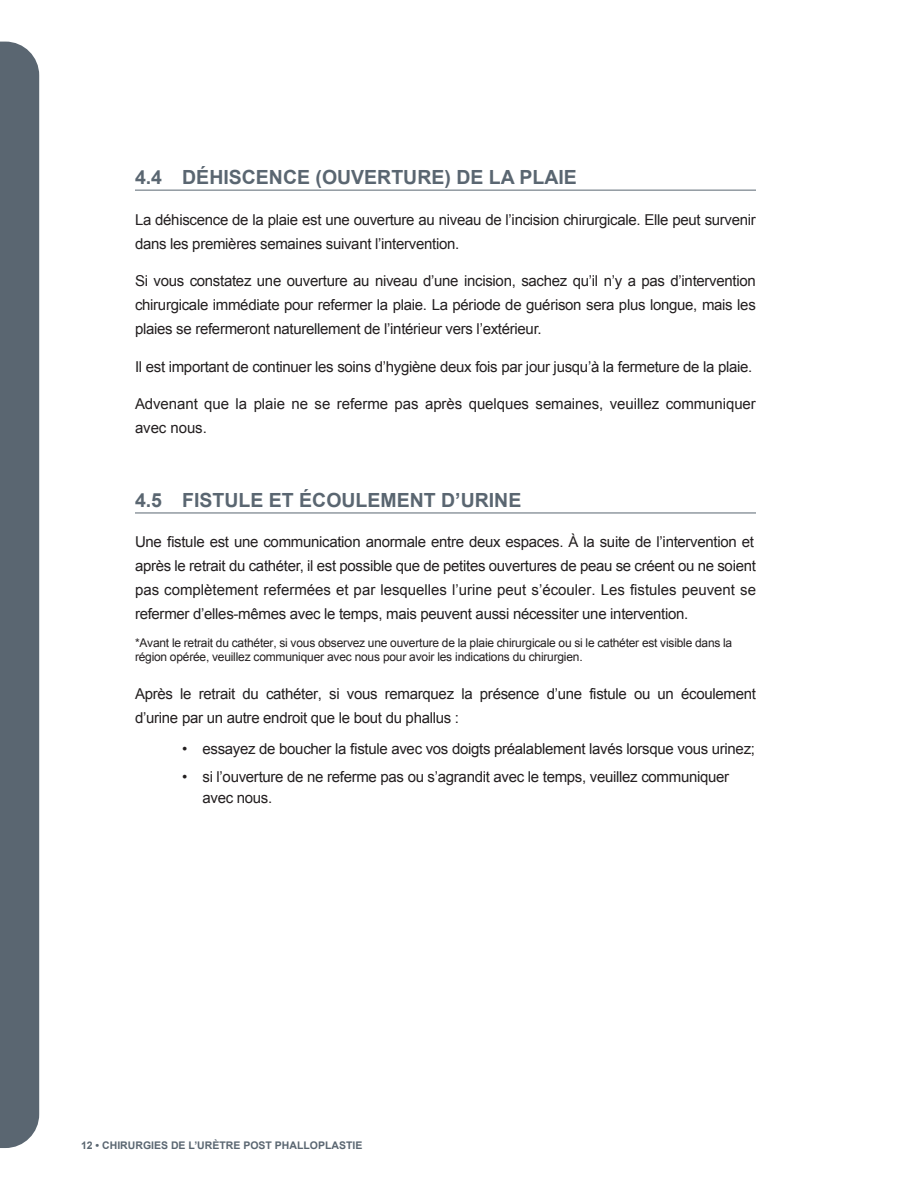
<style>
.page{position:relative;width:918px;height:1188px;background:#fff}
.page>*{position:absolute;margin:0;border:0;box-sizing:border-box;transform-origin:0 0}
.F_SOUS_SECTION{font:700 19.5px "Arial";color:#5a6671}
.C_TEXTE{font:15px/24px "Arial";letter-spacing:-.02em;color:#231f20}
.D_BULLETS{font:15px/21px "Arial";letter-spacing:-.02em;color:#231f20}
.C_TEXTE-2{font:12px/14.4px "Arial";letter-spacing:-.015em;color:#231f20}
.t1{font:700 10.5px "Arial";color:#5a6671}
</style>
<div class="page">
<hr style="left:135px;top:190px;width:621px;height:1px;background:#5a6671">
<hr style="left:135px;top:513px;width:621px;height:1px;background:#5a6671">
<div style="left:0;top:42px;width:39px;height:1106px;background:#5a6671"></div>
<p class="F_SOUS_SECTION" style="left:135px;top:164px;width:443px">4.4 DÉHISCENCE (OUVERTURE) DE LA PLAIE</p>
<p class="C_TEXTE" style="left:135px;top:207px;width:622px">La déhiscence de la plaie est une ouverture au niveau de l’incision chirurgicale. Elle peut survenir dans les premières semaines suivant l’intervention.</p>
<p class="C_TEXTE" style="left:135px;top:269px;width:622px;text-align:justify">Si vous constatez une ouverture au niveau d’une incision, sachez qu’il n’y a pas d’intervention chirurgicale immédiate pour refermer la plaie. La période de guérison sera plus longue, mais les plaies se refermeront naturellement de l’intérieur vers l’extérieur.</p>
<p class="C_TEXTE" style="left:135px;top:354px;width:616px">Il est important de continuer les soins d’hygiène deux fois par jour jusqu’à la fermeture de la plaie.</p>
<p class="C_TEXTE" style="left:135px;top:392px;width:622px">Advenant que la plaie ne se referme pas après quelques semaines, veuillez communiquer avec nous.</p>
<p class="F_SOUS_SECTION" style="left:135px;top:487px;width:388px">4.5 FISTULE ET ÉCOULEMENT D’URINE</p>
<p class="C_TEXTE" style="left:135px;top:530px;width:623px">Une fistule est une communication anormale entre deux espaces. À la suite de l’intervention et après le retrait du cathéter, il est possible que de petites ouvertures de peau se créent ou ne soient pas complètement refermées et par lesquelles l’urine peut s’écouler. Les fistules peuvent se refermer d’elles-mêmes avec le temps, mais peuvent aussi nécessiter une intervention .</p>
<p class="C_TEXTE-2" style="left:135px;top:635px;width:599px">*Avant le retrait du cathéter, si vous observez une ouverture de la plaie chirurgicale ou si le cathéter est visible dans la région opérée, veuillez communiquer avec nous pour avoir les indications du chirurgien .</p>
<p class="C_TEXTE" style="left:135px;top:682px;width:623px">Après le retrait du cathéter, si vous remarquez la présence d’une fistule ou un écoulement d’urine par un autre endroit que le bout du phallus :</p>
<p class="D_BULLETS" style="left:182px;top:739px;width:574px">• essayez de boucher la fistule avec vos doigts préalablement lavés lorsque vous urinez;</p>
<p class="D_BULLETS" style="left:202px;top:766px;width:528px;text-indent:-20px">• si l’ouverture de ne referme pas ou s’agrandit avec le temps, veuillez communiquer avec nous.</p>
<p class="t1" style="left:81px;top:1139px;width:283px">12 • CHIRURGIES DE L’URÈTRE POST PHALLOPLASTIE</p>
</div>
